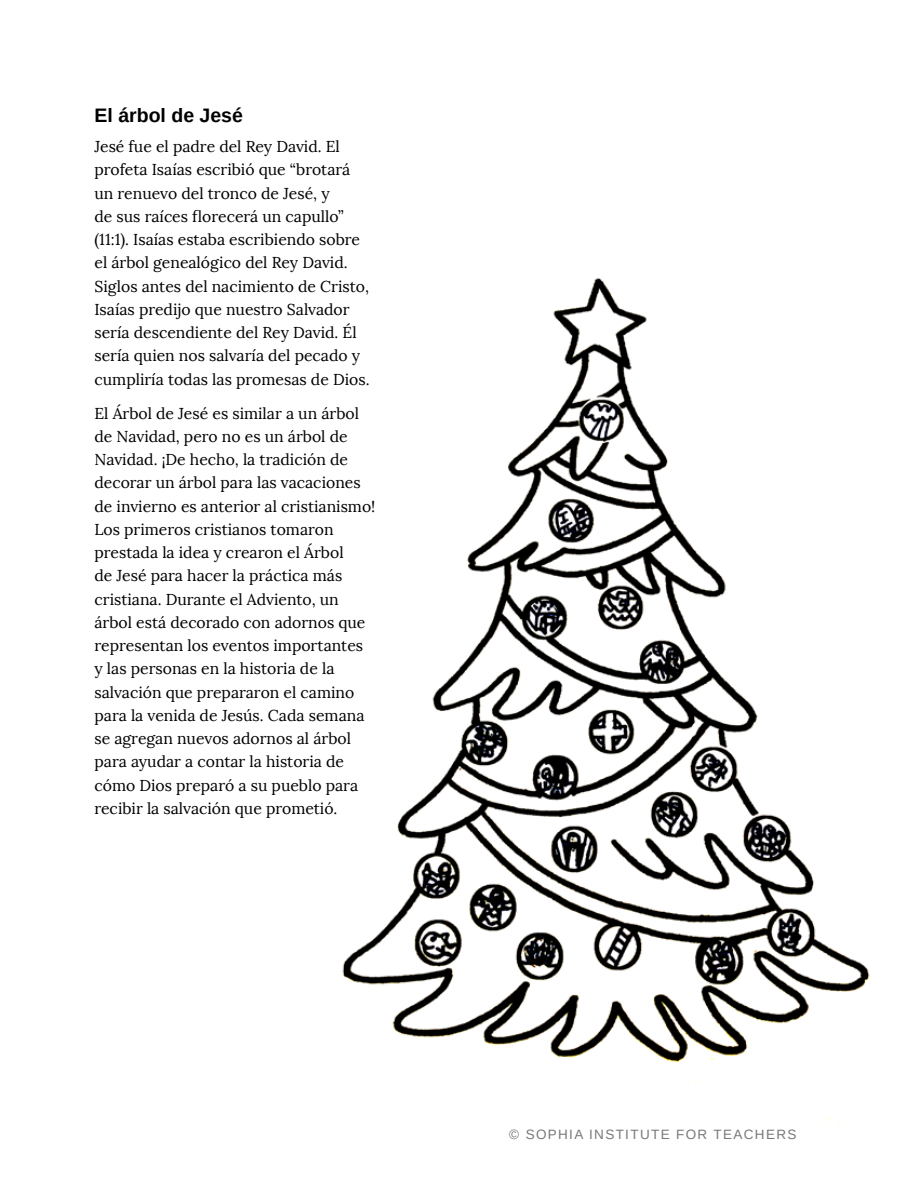
<style>
.page{position:relative;width:918px;height:1188px;background:#fff}
.page>*{position:absolute;margin:0;border:0;box-sizing:border-box;transform-origin:0 0}
.t1{font:700 19.5px "Arimo";color:#000}
.t2{font:15.75px/23.2px "Lora";color:#000}
.t3{font:13.5px "Arimo";letter-spacing:.1em;color:#77787b}
</style>
<div class="page">
<img style="left:342px;top:278px;width:528px;height:848px">
<p class="t1" style="left:94px;top:102px;width:150px">El árbol de Jesé</p>
<p class="t2" style="left:94px;top:135px;width:277px">Jesé fue el padre del Rey David. El profeta Isaías escribió que “brotará un renuevo del tronco de Jesé, y<br>de sus raíces florecerá un capullo” (11:1). Isaías estaba escribiendo sobre el árbol genealógico del Rey David.<br>Siglos antes del nacimiento de Cristo, Isaías predijo que nuestro Salvador sería descendiente del Rey David. Él sería quien nos salvaría del pecado y cumpliría todas las promesas de Dios.</p>
<p class="t2" style="left:94px;top:402px;width:282px">El Árbol de Jesé es similar a un árbol de Navidad, pero no es un árbol de Navidad. ¡De hecho, la tradición de decorar un árbol para las vacaciones de invierno es anterior al cristianismo!<br>Los primeros cristianos tomaron prestada la idea y crearon el Árbol<br>de Jesé para hacer la práctica más cristiana. Durante el Adviento, un árbol está decorado con adornos que representan los eventos importantes<br>y las personas en la historia de la salvación que prepararon el camino para la venida de Jesús. Cada semana se agregan nuevos adornos al árbol para ayudar a contar la historia de cómo Dios preparó a su pueblo para recibir la salvación que prometió.</p>
<p class="t3" style="left:509px;top:1126px;width:289px">© SOPHIA INSTITUTE FOR TEACHERS</p>
</div>
